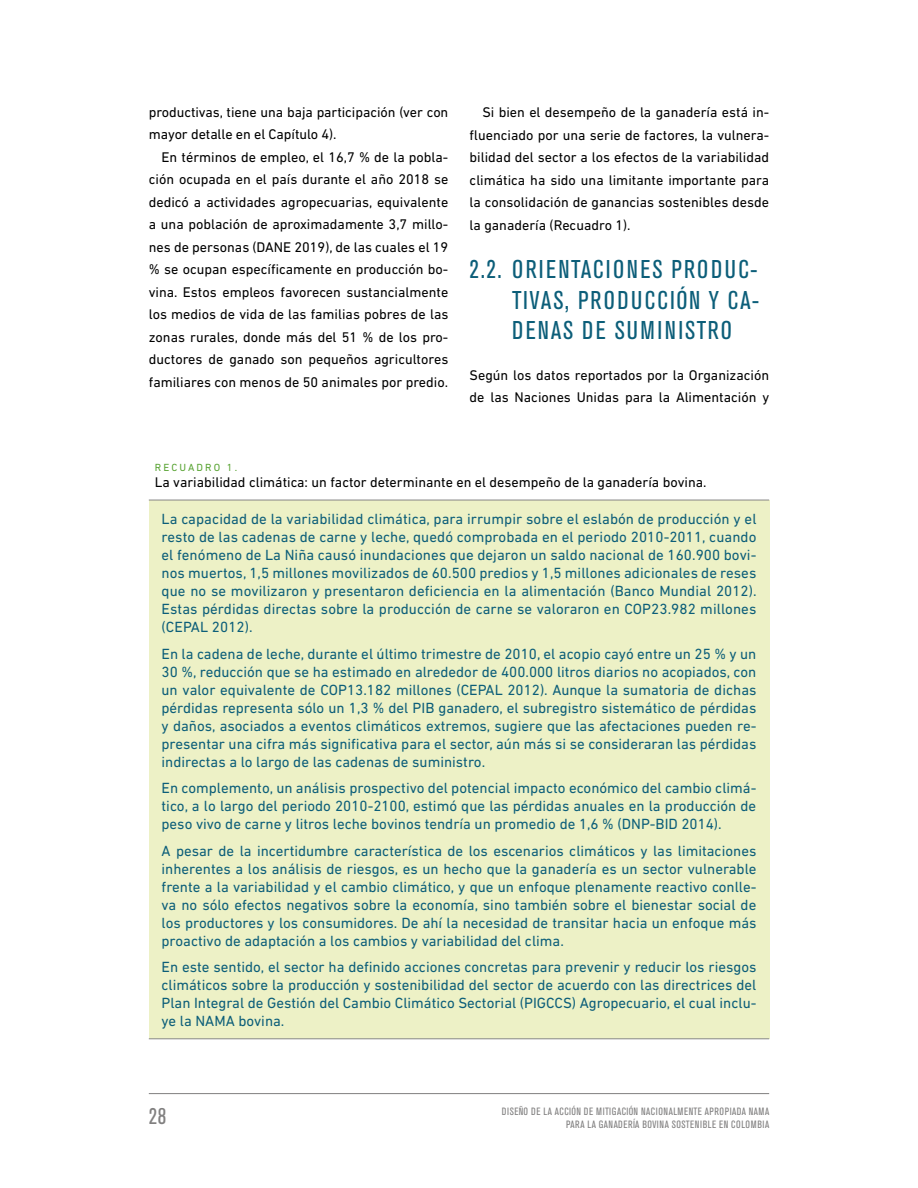
<style>
.page{position:relative;width:918px;height:1188px;background:#fff}
.page>*{position:absolute;margin:0;border:0;box-sizing:border-box;transform-origin:0 0}
.t1{font:condensed 25.5px/30.6px "Akzidenz Grotesk BE";letter-spacing:.08em;color:#0c5e79;text-align:justify}
.t2{font:condensed 22.5px "Akzidenz Grotesk BE";color:#818080}
.t3{font:15px/18px "DIN Next LT Pro";color:#0c5e79;text-align:justify}
.t4{font:14.25px/22.5px "DIN Next LT Pro";color:#000}
.t5{font:condensed 10.5px "Akzidenz Grotesk BE";letter-spacing:.045em;color:#818080}
.t6{font:10.5px "DIN Next LT Pro";letter-spacing:.2em;color:#58a332}
</style>
<div class="page">
<hr style="left:149px;top:1093px;width:620px;height:1px;background:#818080">
<div style="left:149px;top:500px;width:620px;height:539px;background:#edf1c6"></div>
<hr style="left:149px;top:500px;width:620px;height:1px;background:#878787">
<hr style="left:149px;top:1038px;width:620px;height:1px;background:#878787">
<p class="t4" style="left:149px;top:101px;width:301px">productivas, tiene una baja participación (ver con mayor detalle en el Capítulo 4).</p>
<p class="t4" style="left:149px;top:146px;width:301px;text-align:justify;text-indent:13px">En términos de empleo, el 16,7 % de la pobla&shy;ción ocupada en el país durante el año 2018 se dedicó a actividades agropecuarias, equivalente a una población de aproximadamente 3,7 millo&shy;nes de personas (DANE 2019), de las cuales el 19 % se ocupan específicamente en producción bo&shy;vina. Estos empleos favorecen sustancialmente los medios de vida de las familias pobres de las zonas rurales, donde más del 51 % de los pro&shy;ductores de ganado son pequeños agricultores familiares con menos de 50 animales por predio.</p>
<p class="t4" style="left:470px;top:101px;width:301px;text-align:justify;text-indent:13px">Si bien el desempeño de la ganadería está in&shy;fluenciado por una serie de factores, la vulnera&shy;bilidad del sector a los efectos de la variabilidad climática ha sido una limitante importante para la consolidación de ganancias sostenibles desde la ganadería (Recuadro 1).</p>
<h1 class="t1" style="left:512px;top:254px;width:248px;text-indent:-43px">2.2. ORIENTACIONES PRODUC-TIVAS, PRODUCCIÓN Y CA-DENAS DE SUMINISTRO</h1>
<p class="t4" style="left:470px;top:364px;width:301px">Según los datos reportados por la Organización de las Naciones Unidas para la Alimentación y</p>
<p class="t6" style="left:155px;top:461px;width:84px">RECUADRO 1.</p>
<p class="t4" style="left:155px;top:471px;width:553px">La variabilidad climática: un factor determinante en el desempeño de la ganadería bovina.</p>
<p class="t3" style="left:162px;top:510px;width:597px">La capacidad de la variabilidad climática, para irrumpir sobre el eslabón de producción y el resto de las cadenas de carne y leche, quedó comprobada en el periodo 2010-2011, cuando el fenómeno de La Niña causó inundaciones que dejaron un saldo nacional de 160.900 bovi&shy;nos muertos, 1,5 millones movilizados de 60.500 predios y 1,5 millones adicionales de reses que no se movilizaron y presentaron deficiencia en la alimentación (Banco Mundial 2012).<br>Estas pérdidas directas sobre la producción de carne se valoraron en COP23.982 millones (CEPAL 2012).</p>
<p class="t3" style="left:162px;top:644px;width:596px">En la cadena de leche, durante el último trimestre de 2010, el acopio cayó entre un 25 % y un 30 %, reducción que se ha estimado en alrededor de 400.000 litros diarios no acopiados, con un valor equivalente de COP13.182 millones (CEPAL 2012). Aunque la sumatoria de dichas pérdidas representa sólo un 1,3 % del PIB ganadero, el subregistro sistemático de pérdidas y daños, asociados a eventos climáticos extremos, sugiere que las afectaciones pueden re&shy;presentar una cifra más significativa para el sector, aún más si se consideraran las pérdidas indirectas a lo largo de las cadenas de suministro.</p>
<p class="t3" style="left:162px;top:779px;width:596px">En complemento, un análisis prospectivo del potencial impacto económico del cambio climá&shy;tico, a lo largo del periodo 2010-2100, estimó que las pérdidas anuales en la producción de peso vivo de carne y litros leche bovinos tendría un promedio de 1,6 % (DNP-BID 2014).</p>
<p class="t3" style="left:162px;top:841px;width:596px">A pesar de la incertidumbre característica de los escenarios climáticos y las limitaciones inherentes a los análisis de riesgos, es un hecho que la ganadería es un sector vulnerable frente a la variabilidad y el cambio climático, y que un enfoque plenamente reactivo conlle&shy;va no sólo efectos negativos sobre la economía, sino también sobre el bienestar social de los productores y los consumidores. De ahí la necesidad de transitar hacia un enfoque más proactivo de adaptación a los cambios y variabilidad del clima.</p>
<p class="t3" style="left:162px;top:958px;width:596px">En este sentido, el sector ha definido acciones concretas para prevenir y reducir los riesgos climáticos sobre la producción y sostenibilidad del sector de acuerdo con las directrices del Plan Integral de Gestión del Cambio Climático Sectorial (PIGCCS) Agropecuario, el cual inclu&shy;ye la NAMA bovina.</p>
<p class="t5" style="left:502px;top:1105px;width:269px">DISEÑO DE LA ACCIÓN DE MITIGACIÓN NACIONALMENTE APROPIADA NAMA</p>
<h2 class="t2" style="left:149px;top:1104px;width:19px">28</h2>
<p class="t5" style="left:566px;top:1118px;width:205px">PARA LA GANADERÍA BOVINA SOSTENIBLE EN COLOMBIA</p>
</div>
